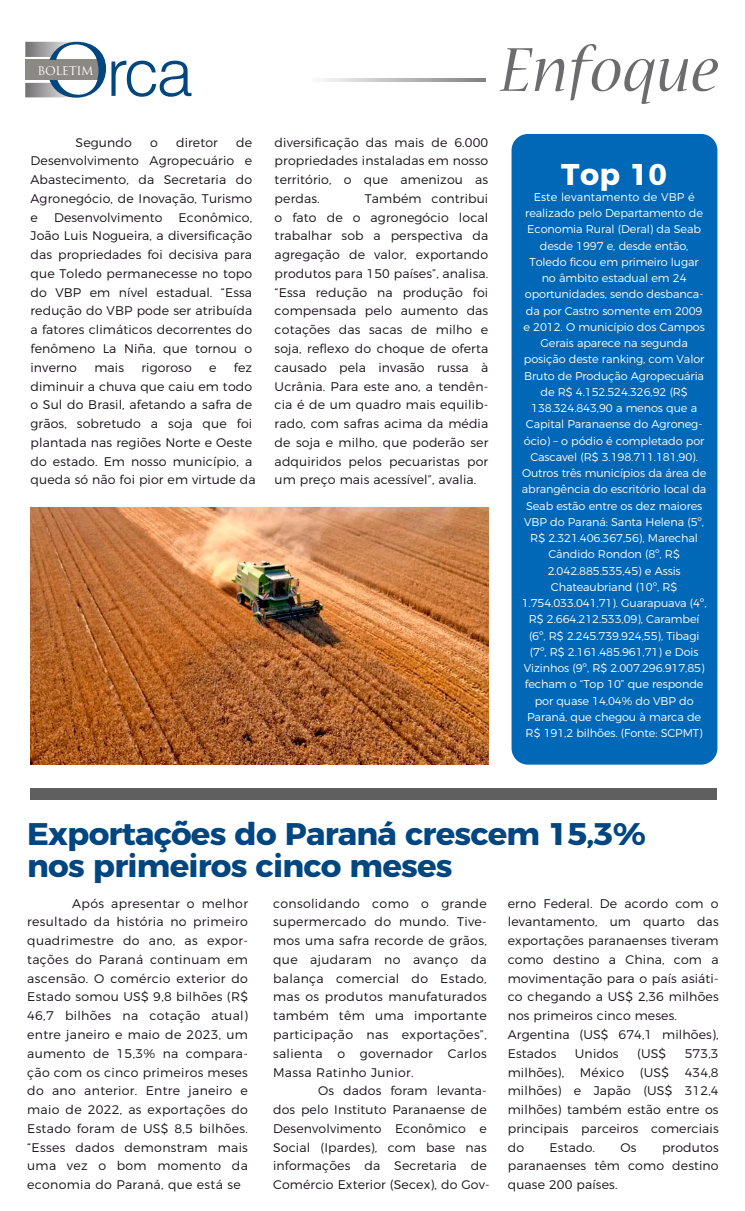
<style>
.page{position:relative;width:745px;height:1211px;background:#fff}
.page>*{position:absolute;margin:0;border:0;box-sizing:border-box;transform-origin:0 0}
.t1{font:italic 70.25px "Nueva Std";letter-spacing:.01em;color:#6c6c6f}
.t2{font:700 31.25px/32.5px "Montserrat";letter-spacing:-.025em;color:#004680;scale:1.04 1}
.t3{font:700 30px "Montserrat";color:#fff}
.t4{font:300 12.5px/18.8px "Montserrat";letter-spacing:.01em;color:#150e15;text-align:justify}
.t5{font:11.75px "Trajan Pro";letter-spacing:-.035em;color:#fff}
.t6{font:300 11.25px/16.2px "Montserrat";letter-spacing:-.01em;color:#fff;text-align:center}
</style>
<div class="page">
<svg style="left:323px;top:78px;width:162px;height:4px"></svg>
<svg style="left:25px;top:42px;width:166px;height:56px"></svg>
<img style="left:30px;top:507px;width:458px;height:257px">
<div style="left:511px;top:134px;width:206px;height:630px;background:#0068b7;border-radius:16px"></div>
<div style="left:30px;top:788px;width:687px;height:11px;background:#5f5f5f"></div>
<p class="t5" style="left:37px;top:63px;width:57px">BOLETIM</p>
<p class="t4" style="left:30px;top:132px;width:223px;text-indent:205px">de Desenvolvimento Agropecuário e Abastecimento, da Secretaria do Agronegócio, de Inovação, Turismo e</p>
<p class="t4" style="left:75px;top:132px;width:58px">Segundo</p>
<p class="t4" style="left:150px;top:132px;width:9px">o</p>
<p class="t4" style="left:176px;top:132px;width:43px">diretor</p>
<p class="t4" style="left:30px;top:207px;width:223px;text-indent:148px">Econômico, João Luis Nogueira, a diversificação das propriedades foi decisiva para que Toledo permanecesse no topo do VBP em nível estadual. “Essa redução do VBP pode ser atribuída a fatores climáticos decorrentes do fenômeno La Niña, que tornou o inverno</p>
<p class="t4" style="left:54px;top:207px;width:110px">Desenvolvimento</p>
<p class="t4" style="left:30px;top:357px;width:227px;text-align:left;text-indent:203px">fez diminuir a chuva que caiu em todo o Sul do Brasil, afetando a safra de grãos, sobretudo a soja que foi plantada nas regiões Norte e Oeste do estado. Em nosso município, a queda só não foi pior em virtude da</p>
<p class="t4" style="left:94px;top:357px;width:31px">mais</p>
<p class="t4" style="left:141px;top:357px;width:52px">rigoroso</p>
<p class="t4" style="left:209px;top:357px;width:9px">e</p>
<h1 class="t1" style="left:500px;top:38px;width:220px">Enfoque</h1>
<p class="t4" style="left:274px;top:132px;width:215px">diversificação das mais de 6.000 propriedades instaladas em nosso território, o que amenizou as perdas.</p>
<p class="t4" style="left:274px;top:188px;width:215px;text-indent:90px">Também contribui o fato de o agronegócio local trabalhar sob a perspectiva da agregação de valor, exportando produtos para 150 países”, analisa. “Essa redução na produção foi compensada pelo aumento das cotações das sacas de milho e soja, reflexo do choque de oferta causado pela invasão russa à Ucrânia. Para este ano, a tendên&shy;cia é de um quadro mais equilib&shy;rado, com safras acima da média de soja e milho, que poderão ser adquiridos pelos pecuaristas por um preço mais acessível”, avalia.</p>
<h3 class="t3" style="left:561px;top:149px;width:107px">Top 10</h3>
<p class="t6" style="left:521px;top:188px;width:186px">Este levantamento de VBP é realizado pelo Departamento de<br>Economia Rural (Deral) da Seab desde 1997 e, desde então,<br>Toledo ficou em primeiro lugar no âmbito estadual em 24 oportunidades, sendo desbanca&shy;da por Castro somente em 2009 e 2012. O município dos Campos<br>Gerais aparece na segunda posição deste ranking, com Valor<br>Bruto de Produção Agropecuária de R$ 4.152.524.326,92 (R$<br>138.324.843,90 a menos que a<br>Capital Paranaense do Agroneg&shy;ócio) – o pódio é completado por<br>Cascavel (R$ 3.198.711.181,90).<br>Outros três municípios da área de abrangência do escritório local da<br>Seab estão entre os dez maiores<br>VBP do Paraná: Santa Helena (5º,<br>R$ 2.321.406.367,56), Marechal<br>Cândido Rondon (8º, R$<br>2.042.885.535,45) e Assis<br>Chateaubriand (10º, R$<br>1.754.033.041,71). Guarapuava (4º,<br>R$ 2.664.212.533,09), Carambeí (6º, R$ 2.245.739.924,55), Tibagi (7º, R$ 2.161.485.961,71) e Dois<br>Vizinhos (9º, R$ 2.007.296.917,85) fecham o “Top 10” que responde por quase 14,04% do VBP do<br>Paraná, que chegou à marca de<br>R$ 191,2 bilhões. (Fonte: SCPMT)</p>
<h2 class="t2" style="left:27px;top:815px;width:596px">Exportações do Paraná crescem 15,3% nos primeiros cinco meses</h2>
<p class="t4" style="left:27px;top:892px;width:222px;text-indent:45px">Após apresentar o melhor resultado da história no primeiro quadrimestre do ano, as expor&shy;tações do Paraná continuam em ascensão. O comércio exterior do Estado somou US$ 9,8 bilhões (R$ 46,7 bilhões na cotação atual) entre janeiro e maio de 2023, um aumento de 15,3% na compara&shy;ção com os cinco primeiros meses do ano anterior. Entre janeiro e maio de 2022, as exportações do Estado foram de US$ 8,5 bilhões. “Esses dados demonstram mais uma vez o bom momento da economia do Paraná, que está se</p>
<p class="t4" style="left:273px;top:892px;width:215px">consolidando como o grande supermercado do mundo. Tive&shy;mos uma safra recorde de grãos, que ajudaram no avanço da balança comercial do Estado, mas os produtos manufaturados também têm uma importante participação nas exportações”, salienta o governador Carlos Massa Ratinho Junior.</p>
<p class="t4" style="left:273px;top:1080px;width:218px;text-align:left;text-indent:45px">Os dados foram levanta&shy;dos pelo Instituto Paranaense de<br>Desenvolvimento Econômico e<br>Social (Ipardes), com base nas informações da Secretaria de<br>Comércio Exterior (Secex), do Gov-</p>
<p class="t4" style="left:507px;top:892px;width:212px;text-align:left">erno Federal. De acordo com o levantamento, um quarto das exportações paranaenses tiveram como destino a China, com a movimentação para o país asiáti&shy;co chegando a US$ 2,36 milhões nos primeiros cinco meses.<br>Argentina (US$ 674,1 milhões),<br>Estados</p>
<p class="t4" style="left:574px;top:1042px;width:45px">Unidos</p>
<p class="t4" style="left:636px;top:1042px;width:31px">(US$</p>
<p class="t4" style="left:684px;top:1042px;width:35px">573,3</p>
<p class="t4" style="left:507px;top:1061px;width:58px">milhões),</p>
<p class="t4" style="left:579px;top:1061px;width:46px">México</p>
<p class="t4" style="left:639px;top:1061px;width:31px">(US$</p>
<p class="t4" style="left:507px;top:1061px;width:212px;text-indent:177px">434,8 milhões) e Japão (US$ 312,4 milhões) também estão entre os principais parceiros comerciais do</p>
<p class="t4" style="left:507px;top:1136px;width:212px;text-indent:154px">produtos paranaenses têm como destino quase 200 países.</p>
<p class="t4" style="left:549px;top:1136px;width:47px">Estado.</p>
<p class="t4" style="left:620px;top:1136px;width:17px">Os</p>
</div>
